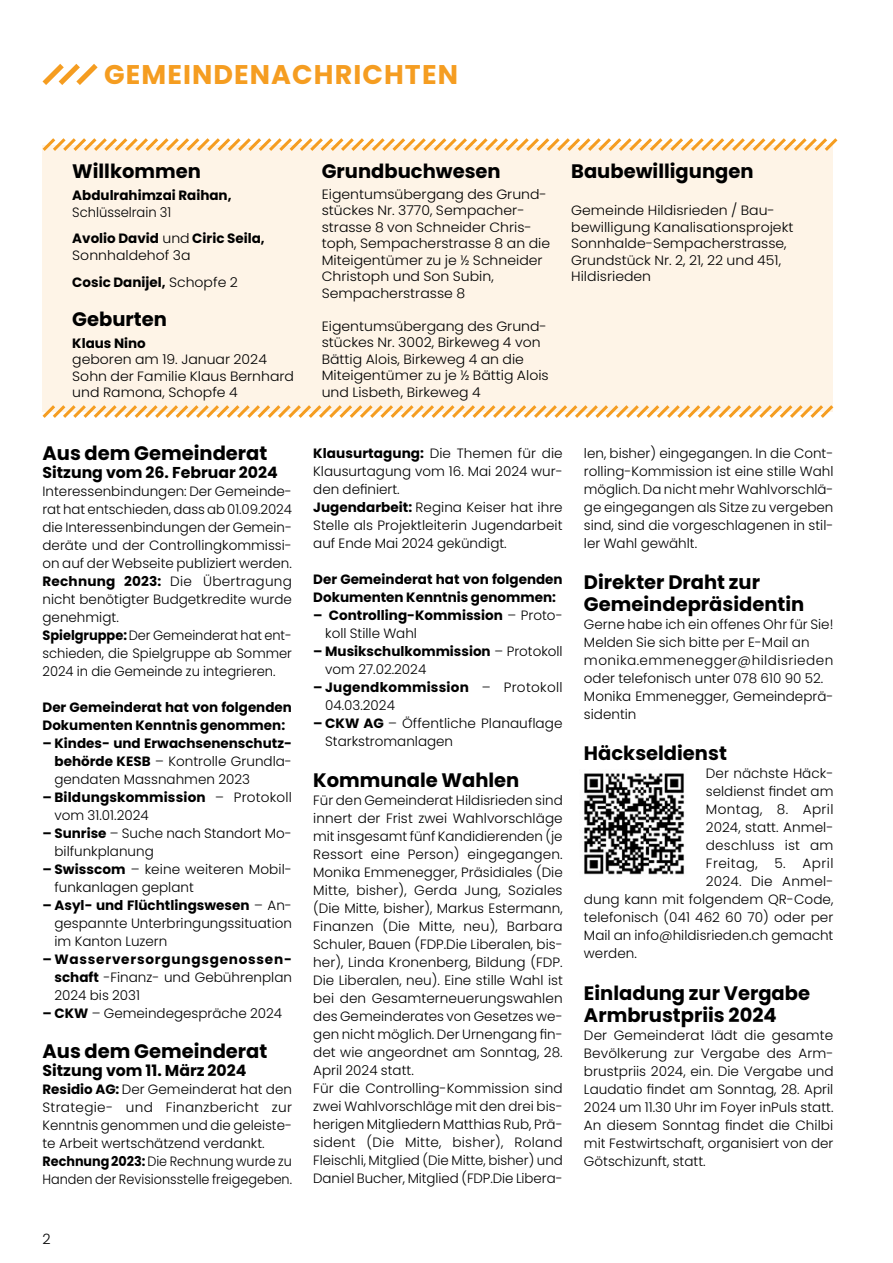
<style>
.page{position:relative;width:893px;height:1263px;background:#fff}
.page>*{position:absolute;margin:0;border:0;box-sizing:border-box;transform-origin:0 0}
.t1{font:700 27px "Poppins";letter-spacing:.04em;color:#f59d21}
.t2{font:700 19.5px/22.5px "Poppins";color:#000}
.t3{font:700 15.75px "Poppins";color:#000}
.t4{font:300 14.25px "Poppins";color:#000}
.t5{font:300 13.5px/18px "Poppins";color:#000}
.t6{font:300 13.5px/16.5px "Poppins";color:#000;scale:1.04 1}
.t7{font:700 13.5px/18px "Poppins";color:#000}
.t8{font:300 13.5px "Poppins";letter-spacing:.03em;color:#000}
.t9{font:300 13.5px "Poppins";letter-spacing:.025em;color:#000}
.s1{font-weight:300}
.s2{font-weight:700}
</style>
<div class="page">
<svg style="left:43px;top:64px;width:55px;height:21px"></svg>
<div style="left:43px;top:145px;width:790px;height:267px;background:#fef4e7"></div>
<svg style="left:43px;top:405px;width:790px;height:13px"></svg>
<svg style="left:43px;top:138px;width:794px;height:13px"></svg>
<img style="left:584px;top:773px;width:100px;height:102px">
<h1 class="t1" style="left:104px;top:59px;width:355px">GEMEINDENACHRICHTEN</h1>
<h2 class="t2" style="left:72px;top:160px;width:130px">Willkommen</h2>
<p class="t7" style="left:72px;top:186px;width:161px">Abdulrahimzai Raihan,</p>
<p class="t7" style="left:72px;top:199px;width:194px;line-height:26.7px"><span class="s1">Schlüsselrain 31<br></span>Avolio David <span class="s1">und</span> Ciric Seila,</p>
<p class="t6" style="left:72px;top:242px;width:161px;line-height:26.7px">Sonnhaldehof 3a<br><span class="s2">Cosic Danijel,</span> Schopfe 2</p>
<h2 class="t2" style="left:72px;top:308px;width:96px">Geburten</h2>
<p class="t7" style="left:72px;top:334px;width:75px">Klaus Nino</p>
<p class="t6" style="left:72px;top:351px;width:215px">geboren am 19. Januar 2024<br>Sohn der Familie Klaus Bernhard und Ramona, Schopfe 4</p>
<h2 class="t2" style="left:43px;top:442px;width:226px">Aus dem Gemeinderat</h2>
<p class="t3" style="left:43px;top:463px;width:237px">Sitzung vom 26. Februar 2024</p>
<p class="t5" style="left:43px;top:482px;width:251px">Interessenbindungen: Der Gemeinde&shy;rat hat entschieden, dass ab 01.09.2024 die Interessenbindungen der Gemein&shy;deräte und der Controllingkommissi&shy;on auf der Webseite publiziert werden.<br><span class="s2">Rechnung 2023:</span> Die Übertragung nicht benötigter Budgetkredite wurde genehmigt.<br><span class="s2">Spielgruppe:</span> Der Gemeinderat hat ent&shy;schieden, die Spielgruppe ab Sommer 2024 in die Gemeinde zu integrieren.</p>
<p class="t7" style="left:43px;top:698px;width:251px">Der Gemeinderat hat von folgenden<br>Dokumenten Kenntnis genommen:</p>
<p class="t7" style="left:54px;top:734px;width:239px;text-align:justify;text-indent:-12px">– Kindes- und Erwachsenenschutz&shy;behörde KESB <span class="s1">– Kontrolle Grundla&shy;gendaten Massnahmen 2023</span></p>
<p class="t5" style="left:54px;top:788px;width:239px;text-indent:-12px"><span class="s2">– Bildungskommission</span> – Protokoll vom 31.01.2024</p>
<p class="t5" style="left:54px;top:824px;width:239px;text-indent:-12px"><span class="s2">– Sunrise</span> – Suche nach Standort Mo&shy;bilfunkplanung</p>
<p class="t5" style="left:54px;top:860px;width:239px;text-indent:-12px"><span class="s2">– Swisscom</span> – keine weiteren Mobil&shy;funkanlagen geplant</p>
<p class="t5" style="left:54px;top:896px;width:239px;text-align:justify;text-indent:-12px"><span class="s2">– Asyl- und Flüchtlingswesen</span> – An&shy;gespannte Unterbringungssituation im Kanton Luzern</p>
<p class="t5" style="left:54px;top:950px;width:239px;text-align:justify;text-indent:-12px"><span class="s2">– Wasserversorgungsgenossen&shy;schaft</span> -Finanz- und Gebührenplan 2024 bis 2031</p>
<p class="t5" style="left:43px;top:1004px;width:241px"><span class="s2">– CKW</span> – Gemeindegespräche 2024</p>
<h2 class="t2" style="left:43px;top:1040px;width:226px">Aus dem Gemeinderat</h2>
<p class="t3" style="left:43px;top:1061px;width:205px">Sitzung vom 11. März 2024</p>
<p class="t5" style="left:43px;top:1080px;width:251px"><span class="s2">Residio AG:</span> Der Gemeinderat hat den Strategie- und Finanzbericht zur Kenntnis genommen und die geleiste&shy;te Arbeit wertschätzend verdankt.<br><span class="s2">Rechnung 2023:</span> Die Rechnung wurde zu Handen der Revisionsstelle freigegeben.</p>
<p class="t4" style="left:43px;top:1231px;width:10px">2</p>
<h2 class="t2" style="left:322px;top:160px;width:180px">Grundbuchwesen</h2>
<p class="t6" style="left:322px;top:186px;width:221px">Eigentumsübergang des Grund&shy;stückes Nr. 3770, Sempacher&shy;strasse 8 von Schneider Chris&shy;toph, Sempacherstrasse 8 an die<br>Miteigentümer zu je ½ Schneider<br>Christoph und Son Subin,<br>Sempacherstrasse 8</p>
<p class="t6" style="left:322px;top:318px;width:220px">Eigentumsübergang des Grund&shy;stückes Nr. 3002, Birkeweg 4 von<br>Bättig Alois, Birkeweg 4 an die<br>Miteigentümer zu je ½ Bättig Alois und Lisbeth, Birkeweg 4</p>
<h2 class="t2" style="left:571px;top:160px;width:184px">Baubewilligungen</h2>
<p class="t6" style="left:571px;top:202px;width:215px">Gemeinde Hildisrieden / Bau&shy;bewilligung Kanalisationsprojekt<br>Sonnhalde-Sempacherstrasse,<br>Grundstück Nr. 2, 21, 22 und 451,<br>Hildisrieden</p>
<p class="t5" style="left:313px;top:444px;width:251px"><span class="s2">Klausurtagung:</span> Die Themen für die<br>Klausurtagung vom 16. Mai 2024 wur&shy;den definiert.<br><span class="s2">Jugendarbeit:</span> Regina Keiser hat ihre<br>Stelle als Projektleiterin Jugendarbeit auf Ende Mai 2024 gekündigt.</p>
<p class="t7" style="left:313px;top:570px;width:251px">Der Gemeinderat hat von folgenden<br>Dokumenten Kenntnis genommen:</p>
<p class="t7" style="left:325px;top:606px;width:239px;text-indent:-12px">– Controlling-Kommission <span class="s1">– Proto&shy;koll Stille Wahl</span></p>
<p class="t5" style="left:325px;top:642px;width:239px;text-indent:-12px"><span class="s2">– Musikschulkommission</span> – Protokoll vom 27.02.2024</p>
<p class="t5" style="left:325px;top:678px;width:239px;text-indent:-12px"><span class="s2">– Jugendkommission</span> – Protokoll<br>04.03.2024</p>
<p class="t5" style="left:325px;top:714px;width:239px;text-indent:-12px"><span class="s2">– CKW AG</span> – Öffentliche Planauflage<br>Starkstromanlagen</p>
<h2 class="t2" style="left:313px;top:769px;width:208px">Kommunale Wahlen</h2>
<p class="t5" style="left:313px;top:791px;width:251px">Für den Gemeinderat Hildisrieden sind innert der Frist zwei Wahlvorschläge mit insgesamt fünf Kandidierenden (je Ressort eine Person) eingegangen.<br>Monika Emmenegger, Präsidiales (Die Mitte, bisher), Gerda Jung, Soziales (Die Mitte, bisher), Markus Estermann, Finanzen (Die Mitte, neu), Barbara Schuler, Bauen (FDP.Die Liberalen, bis&shy;her), Linda Kronenberg, Bildung (FDP.<br>Die Liberalen, neu). Eine stille Wahl ist bei den Gesamterneuerungswahlen des Gemeinderates von Gesetzes we&shy;gen nicht möglich. Der Urnengang fin&shy;det wie angeordnet am Sonntag, 28.<br>April 2024 statt.<br>Für die Controlling-Kommission sind zwei Wahlvorschläge mit den drei bis&shy;herigen Mitgliedern Matthias Rub, Prä&shy;sident (Die Mitte, bisher), Roland Fleischli, Mitglied (Die Mitte, bisher) und Daniel Bucher, Mitglied (FDP.Die Libera-</p>
<p class="t5" style="left:584px;top:444px;width:251px;text-align:justify">len, bisher) eingegangen. In die Cont&shy;rolling-Kommission ist eine stille Wahl möglich. Da nicht mehr Wahlvorschlä&shy;ge eingegangen als Sitze zu vergeben sind, sind die vorgeschlagenen in stil&shy;ler Wahl gewählt.</p>
<h2 class="t2" style="left:584px;top:571px;width:222px">Direkter Draht zur<br>Gemeindepräsidentin</h2>
<p class="t5" style="left:584px;top:615px;width:251px">Gerne habe ich ein offenes Ohr für Sie!<br>Melden Sie sich bitte per E-Mail an monika.emmenegger@hildisrieden oder telefonisch unter 078 610 90 52.<br>Monika Emmenegger, Gemeindeprä&shy;sidentin</p>
<h2 class="t2" style="left:584px;top:742px;width:144px">Häckseldienst</h2>
<p class="t5" style="left:706px;top:764px;width:129px">Der nächste Häck-</p>
<p class="t5" style="left:706px;top:782px;width:129px">seldienst findet am</p>
<p class="t9" style="left:706px;top:801px;width:129px">Montag, 8. April</p>
<p class="t5" style="left:706px;top:818px;width:129px">2024, statt. Anmel-</p>
<p class="t5" style="left:706px;top:836px;width:129px">deschluss ist am</p>
<p class="t8" style="left:706px;top:855px;width:129px">Freitag, 5. April</p>
<p class="t5" style="left:706px;top:872px;width:129px">2024. Die Anmel-</p>
<p class="t5" style="left:584px;top:890px;width:251px">dung kann mit folgendem QR-Code,</p>
<p class="t5" style="left:584px;top:908px;width:251px">telefonisch (041 462 60 70) oder per</p>
<p class="t5" style="left:584px;top:926px;width:251px">Mail an info@hildisrieden.ch gemacht</p>
<p class="t5" style="left:584px;top:944px;width:54px">werden.</p>
<h2 class="t2" style="left:584px;top:982px;width:228px">Einladung zur Vergabe<br>Armbrustpriis 2024</h2>
<p class="t5" style="left:584px;top:1026px;width:251px;text-align:justify">Der Gemeinderat lädt die gesamte Bevölkerung zur Vergabe des Arm&shy;brustpriis 2024, ein. Die Vergabe und Laudatio findet am Sonntag, 28. April 2024 um 11.30 Uhr im Foyer inPuls statt.<br>An diesem Sonntag findet die Chilbi mit Festwirtschaft, organisiert von der Götschizunft, statt.</p>
</div>
